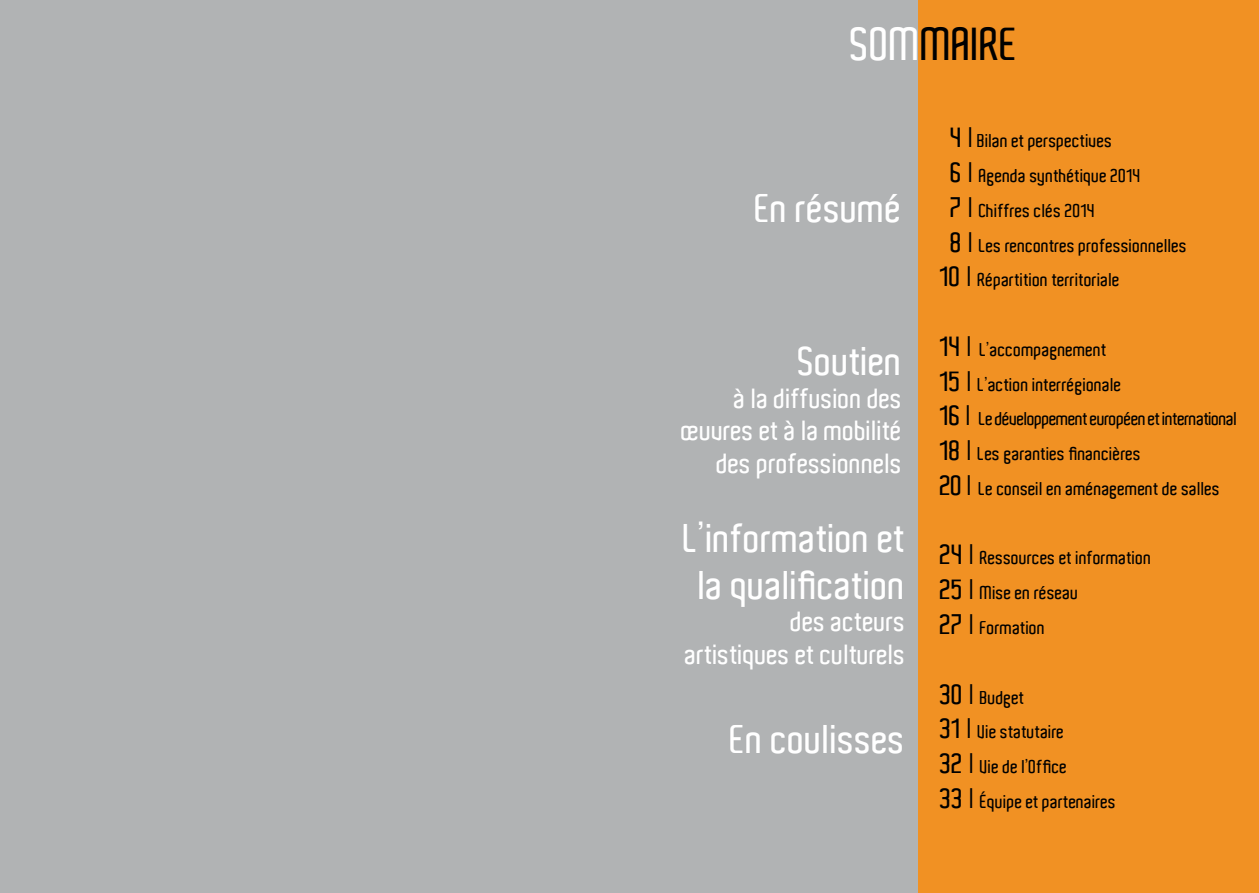
<style>
.page{position:relative;width:1259px;height:893px;background:#fff}
.page>*{position:absolute;margin:0;border:0;box-sizing:border-box;transform-origin:0 0}
.t1{font:600 45px "Aldo";color:#000}
.t2{font:600 39px/46.8px "Aldo";color:#fff;text-align:center}
.t3{font:600 27px/32.4px "Aldo";color:#fff;text-align:right}
.t4{font:600 18px/34.8px "Aldo";color:#000}
.s1{color:#fff}
.s2{font-size:27px}
</style>
<div class="page">
<div style="left:0;top:0;width:919px;height:893px;background:#b1b3b4"></div>
<div style="left:919px;top:0;width:340px;height:893px;background:#f19123"></div>
<h1 class="t1" style="left:850px;top:18px;width:169px"><span class="s1">SOM</span>MAIRE</h1>
<h2 class="t2" style="left:755px;top:186px;width:149px">En résumé</h2>
<h2 class="t2" style="left:798px;top:339px;width:106px">Soutien</h2>
<h3 class="t3" style="left:681px;top:382px;width:223px">à la diffusion des œuvres et à la mobilité des professionnels</h3>
<h2 class="t2" style="left:684px;top:515px;width:224px">L’information et la qualification</h2>
<h3 class="t3" style="left:685px;top:606px;width:222px">des acteurs artistiques et culturels</h3>
<h2 class="t2" style="left:730px;top:716px;width:177px">En coulisses</h2>
<p class="t4" style="left:951px;top:124px;width:163px"><span class="s2">4 |</span> Bilan et perspectives</p>
<p class="t4" style="left:951px;top:158px;width:191px"><span class="s2">6 |</span> Agenda synthétique 2014</p>
<p class="t4" style="left:951px;top:193px;width:146px"><span class="s2">7 |</span> Chiffres clés 2014</p>
<p class="t4" style="left:951px;top:228px;width:238px"><span class="s2">8 |</span> Les rencontres professionnelles</p>
<p class="t4" style="left:940px;top:263px;width:182px"><span class="s2">10 |</span> Répartition territoriale</p>
<p class="t4" style="left:940px;top:332px;width:299px"><span class="s2">14 |</span> L’accompagnement<br><span class="s2">15 |</span> L’action interrégionale<br><span class="s2">16 |</span> Le développement européen et international <span class="s2">18 |</span> Les garanties financières<br><span class="s2">20 |</span> Le conseil en aménagement de salles</p>
<p class="t4" style="left:940px;top:541px;width:213px"><span class="s2">24 |</span> Ressources et information<br><span class="s2">25 |</span> Mise en réseau<br><span class="s2">27 |</span> Formation</p>
<p class="t4" style="left:940px;top:680px;width:178px"><span class="s2">30 |</span> Budget<br><span class="s2">31 |</span> Vie statutaire<br><span class="s2">32 |</span> Vie de l’Office<br><span class="s2">33 |</span> Équipe et partenaires</p>
</div>
